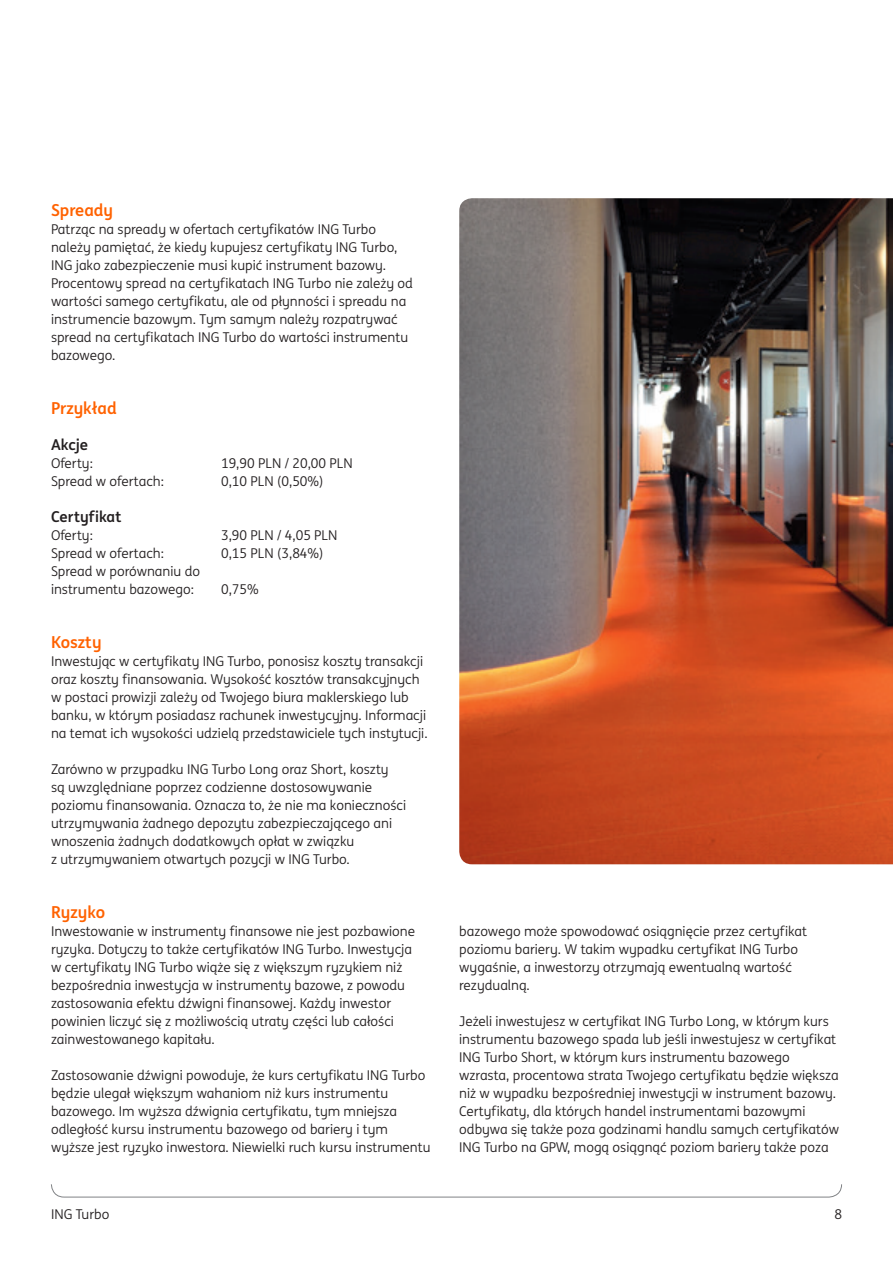
<style>
.page{position:relative;width:893px;height:1263px;background:#fff}
.page>*{position:absolute;margin:0;border:0;box-sizing:border-box;transform-origin:0 0}
.t1{font:700 16.5px "ING Me";color:#ff6200}
.t2{font:700 15px "ING Me";color:#231f20}
.t3{font:13.5px/18px "ING Me";color:#231f20}
</style>
<div class="page">
<svg style="left:51px;top:1184px;width:791px;height:14px"></svg>
<img style="left:459px;top:198px;width:434px;height:666px">
<p class="t1" style="left:51px;top:197px;width:64px">Spready</p>
<p class="t3" style="left:51px;top:220px;width:363px">Patrząc na spready w ofertach certyfikatów ING Turbo należy pamiętać, że kiedy kupujesz certyfikaty ING Turbo, ING jako zabezpieczenie musi kupić instrument bazowy.<br>Procentowy spread na certyfikatach ING Turbo nie zależy od wartości samego certyfikatu, ale od płynności i spreadu na instrumencie bazowym. Tym samym należy rozpatrywać spread na certyfikatach ING Turbo do wartości instrumentu bazowego.</p>
<p class="t1" style="left:51px;top:395px;width:67px">Przykład</p>
<p class="t2" style="left:51px;top:433px;width:39px">Akcje</p>
<p class="t3" style="left:51px;top:454px;width:43px">Oferty:</p>
<p class="t3" style="left:221px;top:454px;width:133px">19,90 PLN / 20,00 PLN</p>
<p class="t3" style="left:51px;top:472px;width:114px">Spread w ofertach:</p>
<p class="t3" style="left:221px;top:472px;width:104px">0,10 PLN (0,50%)</p>
<p class="t2" style="left:51px;top:505px;width:72px">Certyfikat</p>
<p class="t3" style="left:51px;top:526px;width:43px">Oferty:</p>
<p class="t3" style="left:221px;top:526px;width:118px">3,90 PLN / 4,05 PLN</p>
<p class="t3" style="left:51px;top:544px;width:114px">Spread w ofertach:</p>
<p class="t3" style="left:221px;top:544px;width:104px">0,15 PLN (3,84%)</p>
<p class="t3" style="left:51px;top:562px;width:151px">Spread w porównaniu do instrumentu bazowego:</p>
<p class="t3" style="left:221px;top:580px;width:39px">0,75%</p>
<p class="t1" style="left:51px;top:629px;width:52px">Koszty</p>
<p class="t3" style="left:51px;top:652px;width:378px">Inwestując w certyfikaty ING Turbo, ponosisz koszty transakcji oraz koszty finansowania. Wysokość kosztów transakcyjnych w postaci prowizji zależy od Twojego biura maklerskiego lub banku, w którym posiadasz rachunek inwestycyjny. Informacji na temat ich wysokości udzielą przedstawiciele tych instytucji.</p>
<p class="t3" style="left:51px;top:760px;width:357px">Zarówno w przypadku ING Turbo Long oraz Short, koszty<br>są uwzględniane poprzez codzienne dostosowywanie poziomu finansowania. Oznacza to, że nie ma konieczności utrzymywania żadnego depozytu zabezpieczającego ani wnoszenia żadnych dodatkowych opłat w związku<br>z utrzymywaniem otwartych pozycji w ING Turbo.</p>
<p class="t1" style="left:51px;top:899px;width:56px">Ryzyko</p>
<p class="t3" style="left:51px;top:922px;width:366px">Inwestowanie w instrumenty finansowe nie jest pozbawione ryzyka. Dotyczy to także certyfikatów ING Turbo. Inwestycja w certyfikaty ING Turbo wiąże się z większym ryzykiem niż bezpośrednia inwestycja w instrumenty bazowe, z powodu zastosowania efektu dźwigni finansowej. Każdy inwestor powinien liczyć się z możliwością utraty części lub całości zainwestowanego kapitału.</p>
<p class="t3" style="left:51px;top:1066px;width:381px">Zastosowanie dźwigni powoduje, że kurs certyfikatu ING Turbo będzie ulegał większym wahaniom niż kurs instrumentu bazowego. Im wyższa dźwignia certyfikatu, tym mniejsza odległość kursu instrumentu bazowego od bariery i tym wyższe jest ryzyko inwestora. Niewielki ruch kursu instrumentu</p>
<p class="t3" style="left:459px;top:922px;width:349px">bazowego może spowodować osiągnięcie przez certyfikat poziomu bariery. W takim wypadku certyfikat ING Turbo wygaśnie, a inwestorzy otrzymają ewentualną wartość rezydualną.</p>
<p class="t3" style="left:459px;top:1012px;width:381px">Jeżeli inwestujesz w certyfikat ING Turbo Long, w którym kurs instrumentu bazowego spada lub jeśli inwestujesz w certyfikat ING Turbo Short, w którym kurs instrumentu bazowego wzrasta, procentowa strata Twojego certyfikatu będzie większa niż w wypadku bezpośredniej inwestycji w instrument bazowy.<br>Certyfikaty, dla których handel instrumentami bazowymi odbywa się także poza godzinami handlu samych certyfikatów ING Turbo na GPW, mogą osiągnąć poziom bariery także poza</p>
<p class="t3" style="left:51px;top:1204px;width:60px">ING Turbo</p>
<p class="t3" style="left:834px;top:1204px;width:9px">8</p>
</div>
